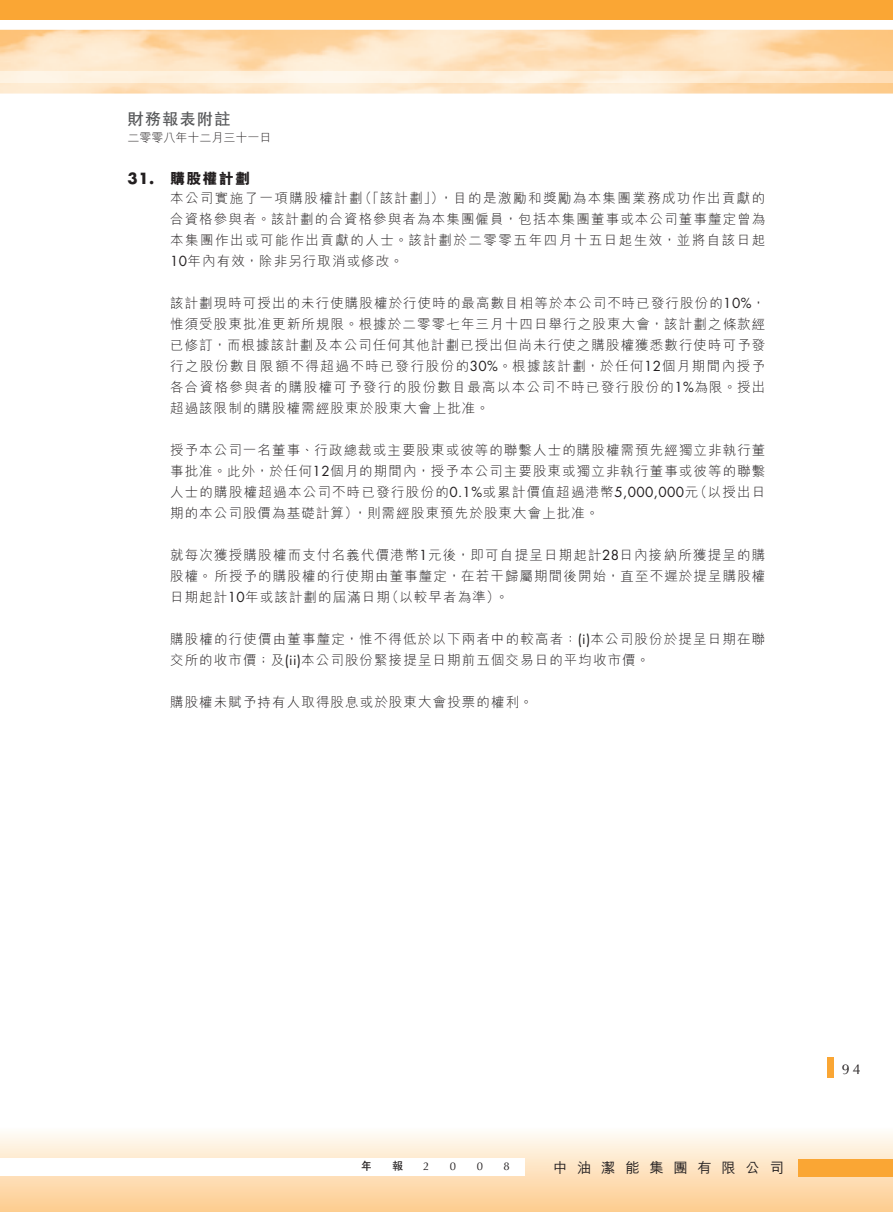
<style>
.page{position:relative;width:893px;height:1212px;background:#fff}
.page>*{position:absolute;margin:0;border:0;box-sizing:border-box;transform-origin:0 0}
.t1{font:16.5px "C Hei 2 HK Bold B5 pc H";letter-spacing:.05em;color:#57585a}
.t2{font:15px "M Hei HK Xbold B5 pc H";letter-spacing:.085em;color:#231f20}
.t3{font:14.25px "M Hei HK Medium B5 pc H";letter-spacing:.69em;color:#231f20}
.t4{font:14.25px "Optima LT Std";color:#231f20}
.t5{font:13.5px/21px "M Hei HK Light B5 pc H";letter-spacing:.08em;color:#231f20;text-align:justify}
.t6{font:12px "M Hei HK Light B5 pc H";color:#231f20}
.t7{font:11.25px "Optima LT Std";color:#231f20}
.t8{font:11.25px "C Hei 2 HK Bold B5 pc H";color:#231f20}
.s1{font-family:"Futura Std";font-weight:700}
.s2{font-family:"Futura Std"}
</style>
<div class="page">
<div style="left:0;top:1107px;width:893px;height:105px;background:linear-gradient(to bottom,#fff,#fdcd91)"></div>
<div style="left:827px;top:1057px;width:6px;height:21px;background:#faa634"></div>
<div style="left:0;top:0;width:893px;height:20px;background:#faa634"></div>
<div style="left:799px;top:1159px;width:94px;height:17px;background:#faa634"></div>
<div style="left:0;top:1158px;width:525px;height:17px;background:#fff"></div>
<p class="t1" style="left:128px;top:113px;width:105px">財務報表附註</p>
<p class="t6" style="left:128px;top:133px;width:145px">二零零八年十二月三十一日</p>
<p class="t2" style="left:128px;top:172px;width:124px"><span class="s1">31.</span> 購股權計劃</p>
<p class="t5" style="left:170px;top:189px;width:597px">本公司實施了一項購股權計劃（「該計劃」），目的是激勵和獎勵為本集團業務成功作出貢獻的合資格參與者。該計劃的合資格參與者為本集團僱員，包括本集團董事或本公司董事釐定曾為本集團作出或可能作出貢獻的人士。該計劃於二零零五年四月十五日起生效，並將自該日起<span class="s2">10</span>年內有效，除非另行取消或修改。</p>
<p class="t5" style="left:170px;top:294px;width:597px">該計劃現時可授出的未行使購股權於行使時的最高數目相等於本公司不時已發行股份的<span class="s2">10%</span>，惟須受股東批准更新所規限。根據於二零零七年三月十四日舉行之股東大會，該計劃之條款經已修訂，而根據該計劃及本公司任何其他計劃已授出但尚未行使之購股權獲悉數行使時可予發行之股份數目限額不得超過不時已發行股份的<span class="s2">30%</span>。根據該計劃，於任何<span class="s2">12</span>個月期間內授予各合資格參與者的購股權可予發行的股份數目最高以本公司不時已發行股份的<span class="s2">1%</span>為限。授出超過該限制的購股權需經股東於股東大會上批准。</p>
<p class="t5" style="left:170px;top:441px;width:597px">授予本公司一名董事、行政總裁或主要股東或彼等的聯繫人士的購股權需預先經獨立非執行董事批准。此外，於任何<span class="s2">12</span>個月的期間內，授予本公司主要股東或獨立非執行董事或彼等的聯繫人士的購股權超過本公司不時已發行股份的<span class="s2">0.1%</span>或累計價值超過港幣<span class="s2">5,000,000</span>元（以授出日期的本公司股價為基礎計算），則需經股東預先於股東大會上批准。</p>
<p class="t5" style="left:170px;top:546px;width:597px">就每次獲授購股權而支付名義代價港幣<span class="s2">1</span>元後，即可自提呈日期起計<span class="s2">28</span>日內接納所獲提呈的購股權。所授予的購股權的行使期由董事釐定，在若干歸屬期間後開始，直至不遲於提呈購股權日期起計<span class="s2">10</span>年或該計劃的屆滿日期（以較早者為準）。</p>
<p class="t5" style="left:170px;top:630px;width:597px">購股權的行使價由董事釐定，惟不得低於以下兩者中的較高者：<span class="s2">(i)</span>本公司股份於提呈日期在聯交所的收市價；及<span class="s2">(ii)</span>本公司股份緊接提呈日期前五個交易日的平均收市價。</p>
<p class="t5" style="left:170px;top:693px;width:365px">購股權未賦予持有人取得股息或於股東大會投票的權利。</p>
<p class="t8" style="left:361px;top:1162px;width:13px">年</p>
<p class="t8" style="left:392px;top:1162px;width:13px">報</p>
<p class="t7" style="left:423px;top:1159px;width:8px">2</p>
<p class="t7" style="left:450px;top:1159px;width:8px">0</p>
<p class="t7" style="left:477px;top:1159px;width:8px">0</p>
<p class="t7" style="left:503px;top:1159px;width:8px">8</p>
<p class="t3" style="left:553px;top:1162px;width:232px">中油潔能集團有限公司</p>
<p class="t4" style="left:842px;top:1061px;width:20px">94</p>
</div>
